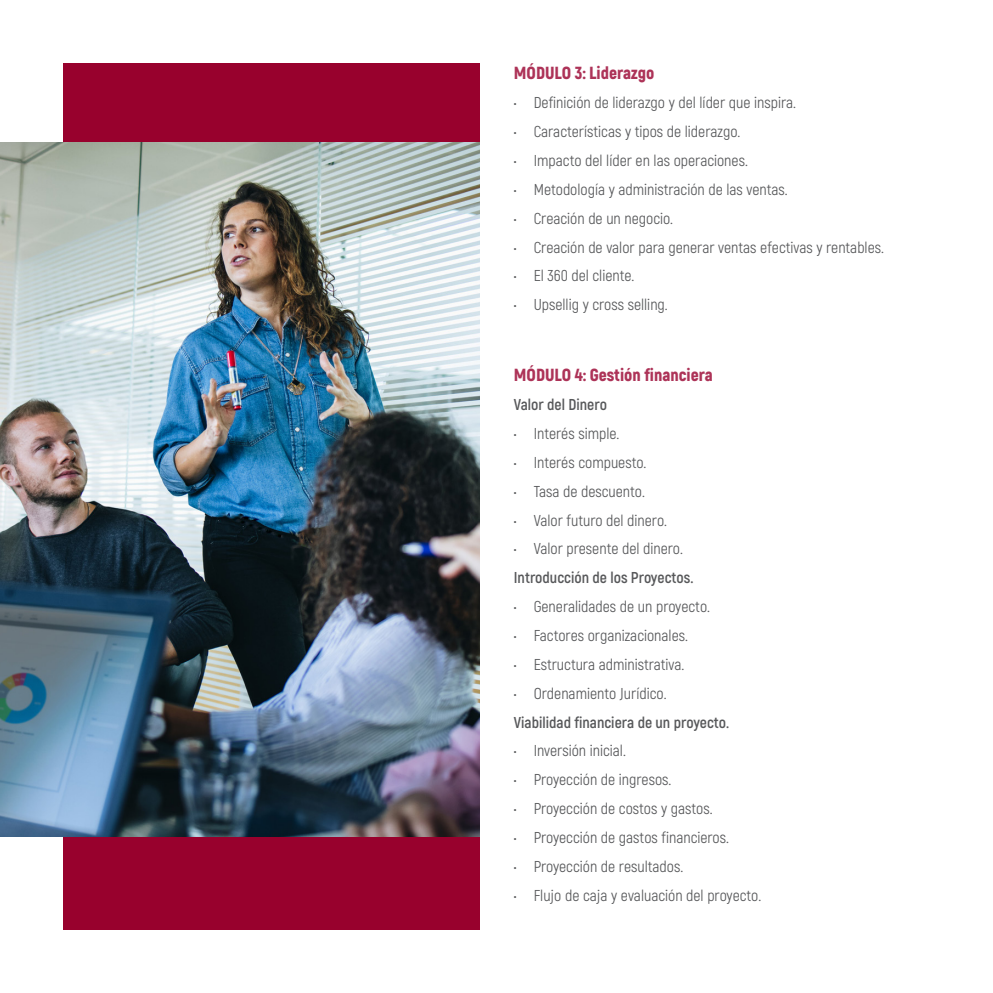
<style>
.page{position:relative;width:993px;height:993px;background:#fff}
.page>*{position:absolute;margin:0;border:0;box-sizing:border-box;transform-origin:0 0}
.t1{font:900 17.5px "Akrobat";color:#ad3358}
.t2{font:15.75px "Akrobat";color:#57585a}
.t3{font:700 15.75px "Akrobat";color:#57585a}
</style>
<div class="page">
<div style="left:63px;top:63px;width:416px;height:866px;background:#98012d"></div>
<img style="left:0;top:142px;width:479px;height:694px">
<p class="t1" style="left:513px;top:62px;width:142px">MÓDULO 3: Liderazgo</p>
<p class="t2" style="left:513px;top:93px;width:283px">• Definición de liderazgo y del líder que inspira.</p>
<p class="t2" style="left:513px;top:122px;width:228px">• Características y tipos de liderazgo.</p>
<p class="t2" style="left:513px;top:151px;width:235px">• Impacto del líder en las operaciones.</p>
<p class="t2" style="left:513px;top:180px;width:275px">• Metodología y administración de las ventas.</p>
<p class="t2" style="left:513px;top:209px;width:161px">• Creación de un negocio.</p>
<p class="t2" style="left:513px;top:237px;width:371px">• Creación de valor para generar ventas efectivas y rentables.</p>
<p class="t2" style="left:513px;top:266px;width:122px">• El 360 del cliente.</p>
<p class="t2" style="left:513px;top:295px;width:155px">• Upsellig y cross selling.</p>
<p class="t1" style="left:513px;top:364px;width:200px">MÓDULO 4: Gestión financiera</p>
<p class="t3" style="left:513px;top:395px;width:95px">Valor del Dinero</p>
<p class="t2" style="left:513px;top:424px;width:107px">• Interés simple.</p>
<p class="t2" style="left:513px;top:453px;width:134px">• Interés compuesto.</p>
<p class="t2" style="left:513px;top:481px;width:133px">• Tasa de descuento.</p>
<p class="t2" style="left:513px;top:510px;width:155px">• Valor futuro del dinero.</p>
<p class="t2" style="left:513px;top:539px;width:171px">• Valor presente del dinero.</p>
<p class="t3" style="left:513px;top:567px;width:181px">Introducción de los Proyectos.</p>
<p class="t2" style="left:513px;top:597px;width:198px">• Generalidades de un proyecto.</p>
<p class="t2" style="left:513px;top:626px;width:175px">• Factores organizacionales.</p>
<p class="t2" style="left:513px;top:654px;width:172px">• Estructura administrativa.</p>
<p class="t2" style="left:513px;top:683px;width:154px">• Ordenamiento Jurídico.</p>
<p class="t3" style="left:513px;top:712px;width:217px">Viabilidad financiera de un proyecto.</p>
<p class="t2" style="left:513px;top:741px;width:113px">• Inversión inicial.</p>
<p class="t2" style="left:513px;top:770px;width:159px">• Proyección de ingresos.</p>
<p class="t2" style="left:513px;top:798px;width:200px">• Proyección de costos y gastos.</p>
<p class="t2" style="left:513px;top:827px;width:216px">• Proyección de gastos financieros.</p>
<p class="t2" style="left:513px;top:856px;width:171px">• Proyección de resultados.</p>
<p class="t2" style="left:513px;top:885px;width:249px">• Flujo de caja y evaluación del proyecto.</p>
</div>
